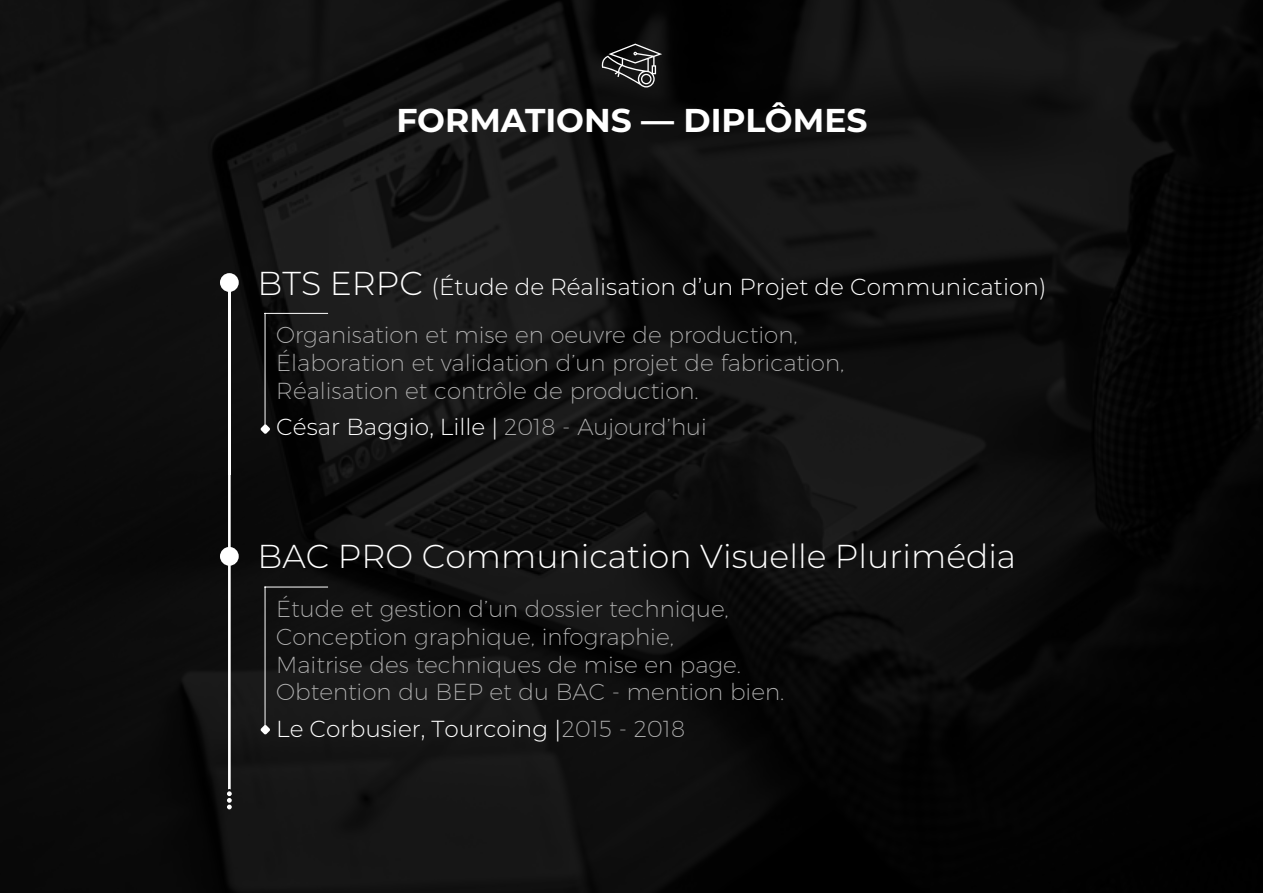
<style>
.page{position:relative;width:1263px;height:893px;background:#fff}
.page>*{position:absolute;margin:0;border:0;box-sizing:border-box;transform-origin:0 0}
.t1{font:300 33.15px "Montserrat";color:#fff}
.t2{font:700 33px "Montserrat";color:#fff}
.t3{font:200 23.1px/27.8px "Montserrat";color:#b3b3b3}
.t4{font:300 23.1px "Montserrat";color:#fff}
.s1{font-size:33.15px}
.s2{font-weight:200;color:#b3b3b3}
</style>
<div class="page">
<img style="left:0;top:0;width:1263px;height:893px">
<hr style="left:265px;top:313px;width:63px;height:1px;background:#fff">
<hr style="left:265px;top:313px;width:1px;height:116px;background:#fff">
<svg style="left:260px;top:424px;width:10px;height:10px"></svg>
<hr style="left:265px;top:587px;width:63px;height:1px;background:#fff">
<hr style="left:265px;top:587px;width:1px;height:142px;background:#fff">
<svg style="left:260px;top:725px;width:10px;height:10px"></svg>
<hr style="left:228px;top:282px;width:3px;height:193px;background:#fff">
<div style="left:220px;top:273px;width:19px;height:19px;background:#fff;border-radius:50%"></div>
<div style="left:220px;top:547px;width:19px;height:19px;background:#fff;border-radius:50%"></div>
<svg style="left:227px;top:472px;width:5px;height:337px"></svg>
<svg style="left:600px;top:44px;width:62px;height:43px;background:#3a3a3a"></svg>
<h2 class="t2" style="left:396px;top:97px;width:473px">FORMATIONS — DIPLÔMES</h2>
<p class="t4" style="left:257px;top:271px;width:790px"><span class="s1">BTS ERPC</span> (Étude de Réalisation d’un Projet de Communication)</p>
<p class="t3" style="left:276px;top:321px;width:569px">Organisation et mise en oeuvre de production,<br>Élaboration et validation d’un projet de fabrication,<br>Réalisation et contrôle de production.</p>
<p class="t4" style="left:276px;top:411px;width:432px">César Baggio, Lille | <span class="s2">2018 - Aujourd’hui</span></p>
<h1 class="t1" style="left:257px;top:534px;width:760px">BAC PRO Communication Visuelle Plurimédia</h1>
<p class="t3" style="left:276px;top:594px;width:509px">Étude et gestion d’un dossier technique, Conception graphique, infographie,<br>Maitrise des techniques de mise en page.<br>Obtention du BEP et du BAC - mention bien.</p>
<p class="t4" style="left:276px;top:713px;width:410px">Le Corbusier, Tourcoing |<span class="s2">2015 - 2018</span></p>
</div>
